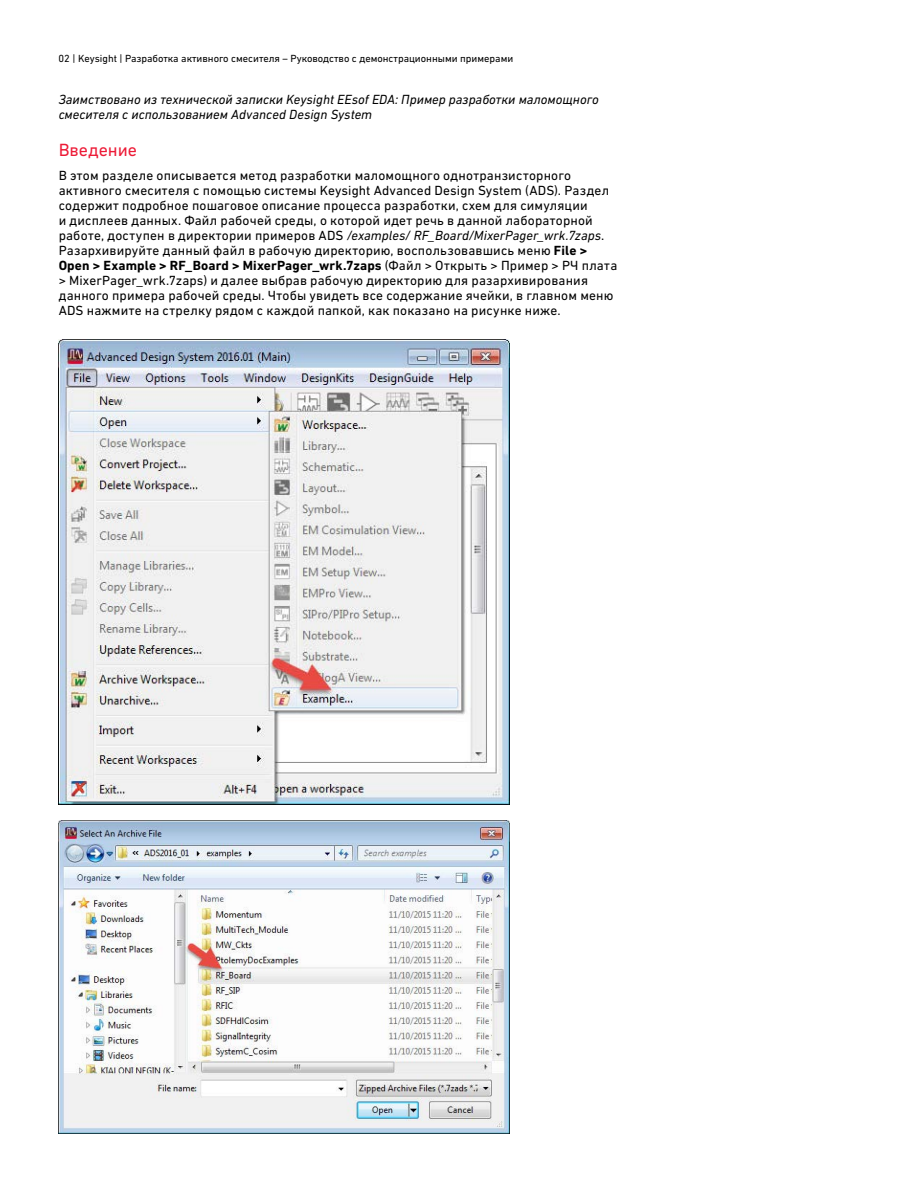
<style>
.page{position:relative;width:918px;height:1188px;background:#fff}
.page>*{position:absolute;margin:0;border:0;box-sizing:border-box;transform-origin:0 0}
.t1{font:18px "DIN Next CYR";color:#ed1b37}
.t2{font:13.5px/15px "DIN Next CYR";letter-spacing:.015em;color:#000}
.t3{font:italic 13.5px/15px "DIN Next CYR";color:#000}
.t4{font:10.5px "DIN Next CYR";color:#000}
.s1{font-style:italic}
.s2{font-weight:700}
</style>
<div class="page">
<img style="left:59px;top:340px;width:450px;height:464px">
<img style="left:59px;top:820px;width:451px;height:314px">
<p class="t4" style="left:59px;top:52px;width:456px">02 | Keysight | Разработка активного смесителя – Руководство с демонстрационными примерами</p>
<p class="t3" style="left:59px;top:91px;width:542px">Заимствовано из технической записки Keysight EEsof EDA: Пример разработки маломощного смесителя с использованием Advanced Design System</p>
<h1 class="t1" style="left:59px;top:140px;width:80px">Введение</h1>
<p class="t2" style="left:59px;top:167px;width:560px">В этом разделе описывается метод разработки маломощного однотранзисторного активного смесителя с помощью системы Keysight Advanced Design System (ADS). Раздел содержит подробное пошаговое описание процесса разработки, схем для симуляции<br>и дисплеев данных. Файл рабочей среды, о которой идет речь в данной лабораторной работе, доступен в директории примеров ADS <span class="s1">/examples/ RF_Board/MixerPager_wrk.7zaps</span>.<br>Разархивируйте данный файл в рабочую директорию, воспользовавшись меню <span class="s2">File &gt; Open &gt; Example &gt; RF_Board &gt; MixerPager_wrk.7zaps</span> (Файл &gt; Открыть &gt; Пример &gt; РЧ плата &gt; MixerPager_wrk.7zaps) и далее выбрав рабочую директорию для разархивирования данного примера рабочей среды. Чтобы увидеть все содержание ячейки, в главном меню ADS нажмите на стрелку рядом с каждой папкой, как показано на рисунке ниже.</p>
</div>
